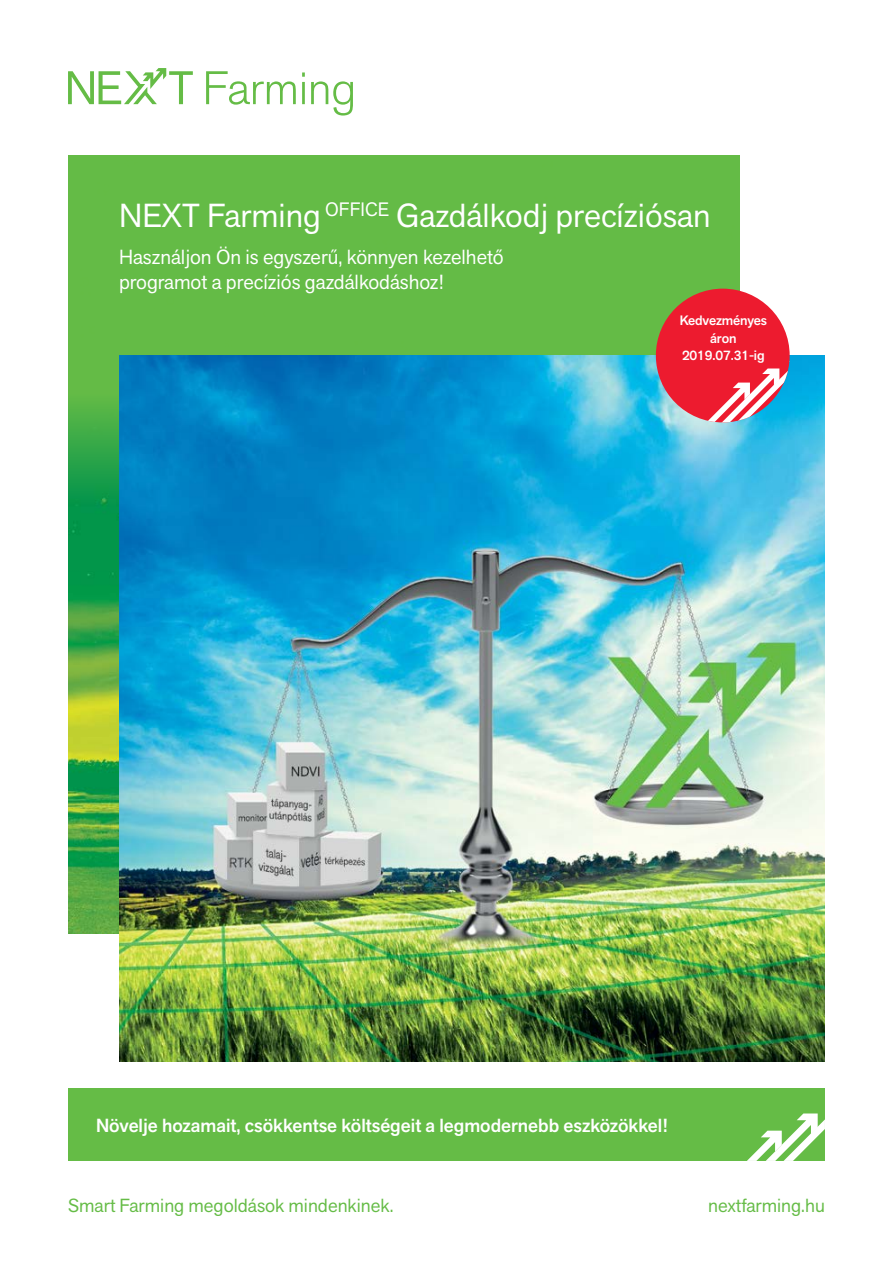
<style>
.page{position:relative;width:893px;height:1263px;background:#fff}
.page>*{position:absolute;margin:0;border:0;box-sizing:border-box;transform-origin:0 0}
.t1{font:33px "Akzid Grtsk Next";color:#fff}
.t2{font:20.25px/24.3px "Akzid Grtsk Next";color:#fff}
.t3{font:500 18.75px "Akzid Grtsk Next";color:#fff}
.t4{font:18.75px "Akzid Grtsk Next";color:#65bc46}
.t5{font:500 13.5px/17.2px "Akzid Grtsk Next";letter-spacing:-.01em;color:#fff;text-align:center}
</style>
<div class="page">
<img style="left:68px;top:155px;width:672px;height:778px">
<img style="left:119px;top:355px;width:706px;height:706px">
<svg style="left:68px;top:68px;width:285px;height:48px"></svg>
<div style="left:656px;top:289px;width:134px;height:133px;background:#ed1b2f;border-radius:50%"></div>
<svg style="left:687px;top:356px;width:103px;height:66px"></svg>
<div style="left:68px;top:1089px;width:757px;height:72px;background:#65bc46"></div>
<svg style="left:747px;top:1113px;width:78px;height:48px"></svg>
<h1 class="t1" style="left:119px;top:194px;width:593px">NEXT Farming <sup>OFFICE</sup> Gazdálkodj precíziósan</h1>
<p class="t2" style="left:119px;top:245px;width:386px">Használjon Ön is egyszerű, könnyen kezelhető programot a precíziós gazdálkodáshoz!</p>
<p class="t5" style="left:680px;top:312px;width:89px">Kedvezményes áron<br>2019.07.31-ig</p>
<p class="t3" style="left:96px;top:1113px;width:573px">Növelje hozamait, csökkentse költségeit a legmodernebb eszközökkel!</p>
<p class="t4" style="left:68px;top:1193px;width:327px">Smart Farming megoldások mindenkinek.</p>
<p class="t4" style="left:708px;top:1193px;width:118px">nextfarming.hu</p>
</div>
